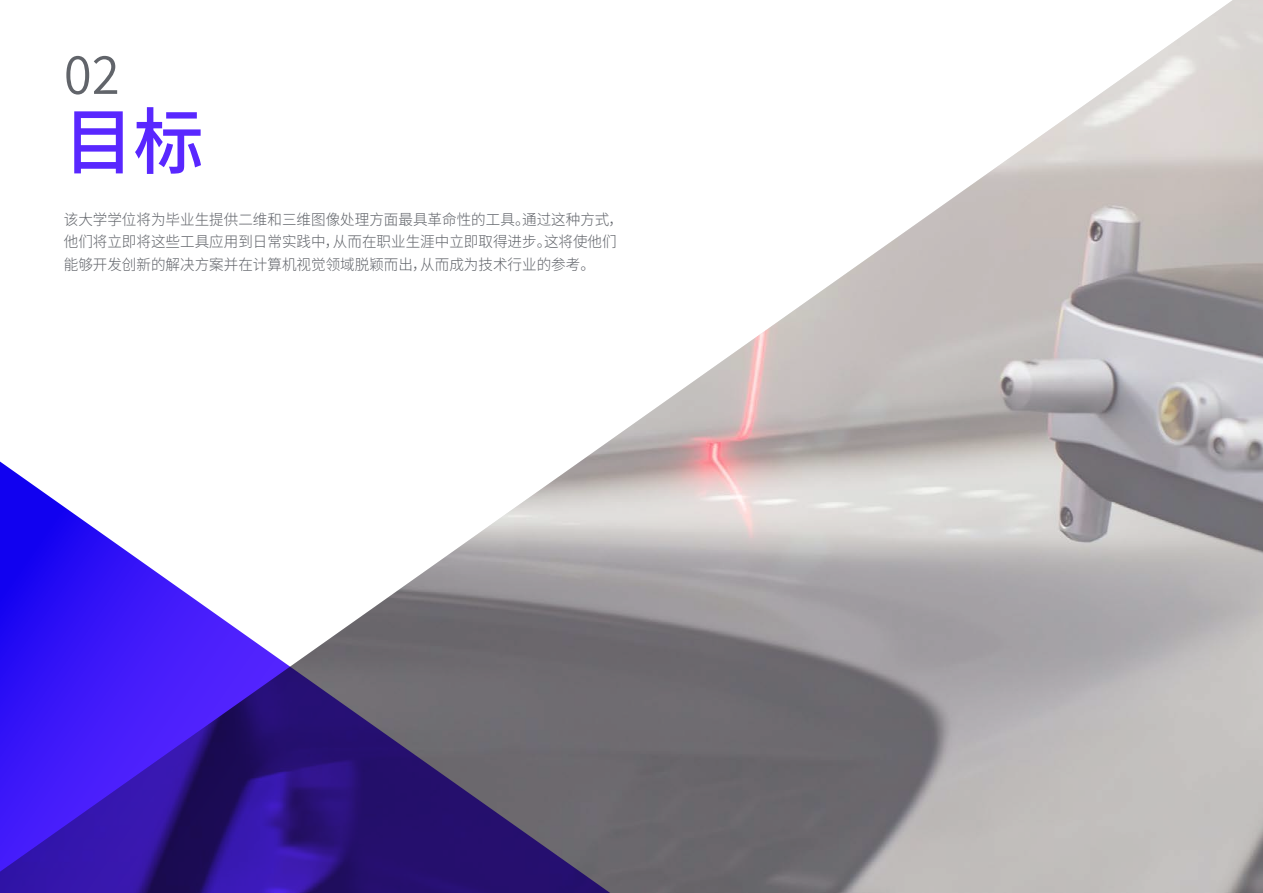
<style>
.page{position:relative;width:1263px;height:893px;background:#fff}
.page>*{position:absolute;margin:0;border:0;box-sizing:border-box;transform-origin:0 0}
.t1{font:500 72px "Source Han Sans CN";color:#5927ff}
.t2{font:52.5px "Source Han Sans CN";color:#61646a}
.t3{font:300 15px/22.5px "Source Han Sans CN";color:#61646a}
</style>
<div class="page">
<img style="left:602px;top:0;width:661px;height:893px">
<svg style="left:0;top:446px;width:640px;height:447px"></svg>
<h2 class="t2" style="left:64px;top:45px;width:57px">02</h2>
<h1 class="t1" style="left:64px;top:101px;width:141px">目标</h1>
<p class="t3" style="left:64px;top:208px;width:561px">该大学学位将为毕业生提供二维和三维图像处理方面最具革命性的工具。通过这种方式，他们将立即将这些工具应用到日常实践中，从而在职业生涯中立即取得进步。这将使他们能够开发创新的解决方案并在计算机视觉领域脱颖而出，从而成为技术行业的参考。</p>
</div>
